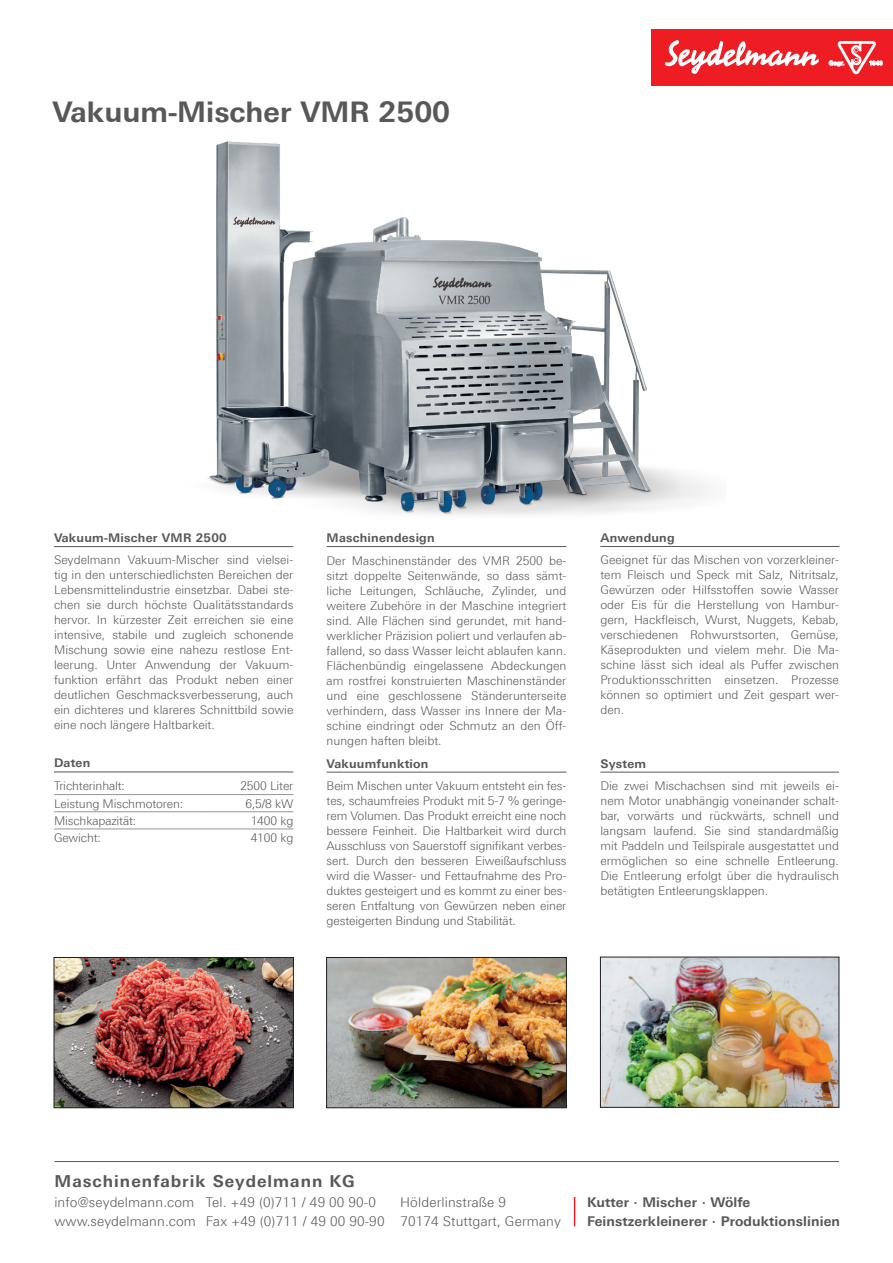
<style>
.page{position:relative;width:893px;height:1263px;background:#fff}
.page>*{position:absolute;margin:0;border:0;box-sizing:border-box;transform-origin:0 0}
.t1{font:700 28.5px "Linotype Univers 630";color:#57585a}
.t2{font:700 16.5px "Linotype Univers 630";letter-spacing:.06em;color:#57585a}
.t3{font:300 13.5px/19.5px "Linotype Univers 330";letter-spacing:.01em;color:#57585a}
.t4{font:700 13.5px/19.5px "Linotype Univers 630";letter-spacing:.01em;color:#57585a}
.t5{font:300 12px/15px "Linotype Univers 330";color:#57585a;text-align:justify}
.t6{font:700 12px "Linotype Univers 630";letter-spacing:.02em;color:#57585a}
</style>
<div class="page">
<img style="left:208px;top:141px;width:501px;height:374px">
<img style="left:56px;top:959px;width:236px;height:147px">
<div style="left:54px;top:957px;width:240px;height:151px;border:1px solid #231f20"></div>
<img style="left:328px;top:959px;width:237px;height:147px">
<div style="left:326px;top:957px;width:241px;height:151px;border:1px solid #231f20"></div>
<img style="left:602px;top:959px;width:235px;height:146px">
<hr style="left:600px;top:546px;width:239px;height:1px;background:#57585a">
<hr style="left:54px;top:546px;width:239px;height:1px;background:#57585a">
<hr style="left:327px;top:546px;width:239px;height:1px;background:#57585a">
<hr style="left:55px;top:1161px;width:784px;height:1px;background:#57585a">
<svg style="left:574px;top:1197px;width:1px;height:29px"></svg>
<hr style="left:54px;top:771px;width:239px;height:1px;background:#57585a">
<hr style="left:54px;top:794px;width:147px;height:1px;background:#939598">
<hr style="left:201px;top:794px;width:92px;height:1px;background:#939598">
<hr style="left:54px;top:829px;width:147px;height:1px;background:#939598">
<hr style="left:201px;top:829px;width:92px;height:1px;background:#939598">
<hr style="left:54px;top:811px;width:147px;height:1px;background:#939598">
<hr style="left:201px;top:811px;width:92px;height:1px;background:#939598">
<hr style="left:600px;top:772px;width:239px;height:1px;background:#57585a">
<hr style="left:327px;top:772px;width:239px;height:1px;background:#57585a">
<div style="left:651px;top:29px;width:242px;height:56px;background:#ee1d23"></div>
<svg style="left:665px;top:40px;width:154px;height:34px"></svg>
<svg style="left:829px;top:41px;width:53px;height:33px"></svg>
<h1 class="t1" style="left:53px;top:94px;width:399px">Vakuum-Mischer VMR 2500</h1>
<p class="t6" style="left:54px;top:530px;width:174px">Vakuum-Mischer VMR 2500</p>
<p class="t5" style="left:54px;top:552px;width:241px">Seydelmann Vakuum-Mischer sind vielsei&shy;tig in den unterschiedlichsten Bereichen der Lebensmittelindustrie einsetzbar. Dabei ste&shy;chen sie durch höchste Qualitätsstandards hervor. In kürzester Zeit erreichen sie eine intensive, stabile und zugleich schonende Mischung sowie eine nahezu restlose Ent&shy;leerung. Unter Anwendung der Vakuum&shy;funktion erfährt das Produkt neben einer deutlichen Geschmacksverbesserung, auch ein dichteres und klareres Schnittbild sowie eine noch längere Haltbarkeit.</p>
<p class="t6" style="left:54px;top:756px;width:38px">Daten</p>
<p class="t5" style="left:54px;top:778px;width:72px">Trichterinhalt:</p>
<p class="t5" style="left:240px;top:778px;width:55px">2500 Liter</p>
<p class="t5" style="left:54px;top:796px;width:131px">Leistung Mischmotoren:</p>
<p class="t5" style="left:245px;top:796px;width:49px">6,5/8 kW</p>
<p class="t5" style="left:54px;top:813px;width:84px">Mischkapazität:</p>
<p class="t5" style="left:251px;top:813px;width:44px">1400 kg</p>
<p class="t5" style="left:54px;top:830px;width:48px">Gewicht:</p>
<p class="t5" style="left:251px;top:830px;width:44px">4100 kg</p>
<p class="t6" style="left:327px;top:531px;width:110px">Maschinendesign</p>
<p class="t5" style="left:327px;top:553px;width:241px">Der Maschinenständer des VMR 2500 be&shy;sitzt doppelte Seitenwände, so dass sämt&shy;liche Leitungen, Schläuche, Zylinder, und weitere Zubehöre in der Maschine integriert sind. Alle Flächen sind gerundet, mit hand&shy;werklicher Präzision poliert und verlaufen ab&shy;fallend, so dass Wasser leicht ablaufen kann.<br>Flächenbündig eingelassene Abdeckungen am rostfrei konstruierten Maschinenständer und eine geschlossene Ständerunterseite verhindern, dass Wasser ins Innere der Ma&shy;schine eindringt oder Schmutz an den Öff&shy;nungen haften bleibt.</p>
<p class="t6" style="left:327px;top:756px;width:103px">Vakuumfunktion</p>
<p class="t5" style="left:327px;top:778px;width:241px">Beim Mischen unter Vakuum entsteht ein fes&shy;tes, schaumfreies Produkt mit 5-7 % geringe&shy;rem Volumen. Das Produkt erreicht eine noch bessere Feinheit. Die Haltbarkeit wird durch Ausschluss von Sauerstoff signifikant verbes&shy;sert. Durch den besseren Eiweißaufschluss wird die Wasser- und Fettaufnahme des Pro&shy;duktes gesteigert und es kommt zu einer bes&shy;seren Entfaltung von Gewürzen neben einer gesteigerten Bindung und Stabilität.</p>
<p class="t6" style="left:600px;top:530px;width:76px">Anwendung</p>
<p class="t5" style="left:600px;top:552px;width:240px">Geeignet für das Mischen von vorzerkleiner&shy;tem Fleisch und Speck mit Salz, Nitritsalz, Gewürzen oder Hilfsstoffen sowie Wasser oder Eis für die Herstellung von Hambur&shy;gern, Hackfleisch, Wurst, Nuggets, Kebab, verschiedenen Rohwurstsorten, Gemüse, Käseprodukten und vielem mehr. Die Ma&shy;schine lässt sich ideal als Puffer zwischen Produktionsschritten einsetzen. Prozesse können so optimiert und Zeit gespart wer&shy;den.</p>
<p class="t6" style="left:600px;top:756px;width:47px">System</p>
<p class="t5" style="left:600px;top:778px;width:240px">Die zwei Mischachsen sind mit jeweils ei&shy;nem Motor unabhängig voneinander schalt&shy;bar, vorwärts und rückwärts, schnell und langsam laufend. Sie sind standardmäßig mit Paddeln und Teilspirale ausgestattet und ermöglichen so eine schnelle Entleerung.<br>Die Entleerung erfolgt über die hydraulisch betätigten Entleerungsklappen.</p>
<h2 class="t2" style="left:55px;top:1171px;width:302px">Maschinenfabrik Seydelmann KG</h2>
<p class="t3" style="left:54px;top:1192px;width:323px">info@seydelmann.com Tel. +49 (0)711 / 49 00 90-0</p>
<p class="t3" style="left:54px;top:1192px;width:508px;text-indent:346px">Hölderlinstraße 9 www.seydelmann.com Fax +49 (0)711 / 49 00 90-90 70174 Stuttgart, Germany</p>
<p class="t4" style="left:587px;top:1192px;width:255px">Kutter · Mischer · Wölfe<br>Feinstzerkleinerer · Produktionslinien</p>
</div>
